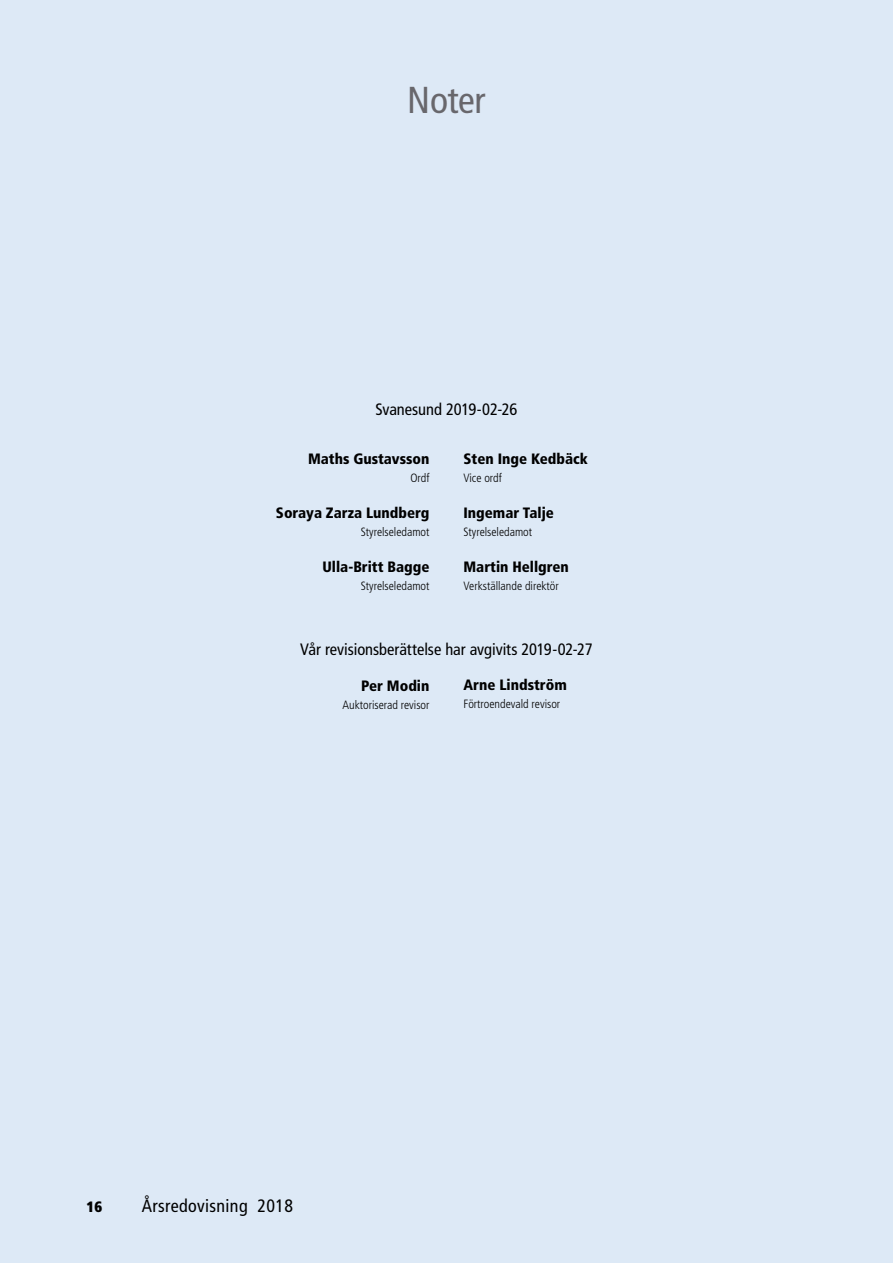
<style>
.page{position:relative;width:893px;height:1263px;background:#dde9f6}
.page>*{position:absolute;margin:0;border:0;box-sizing:border-box;transform-origin:0 0}
.t1{font:condensed 37.5px "Frutiger";letter-spacing:-.01em;color:#68676c}
.t2{font:condensed 18px "Frutiger";letter-spacing:.02em;color:#000}
.t3{font:condensed 16.5px "Frutiger";letter-spacing:-.005em;color:#000}
.t4{font:900 condensed 15px "Frutiger";color:#000}
.t5{font:900 condensed 15px "Frutiger";color:#000}
.t6{font:300 condensed 12px "Frutiger";color:#000}
</style>
<div class="page">
<h1 class="t1" style="left:407px;top:78px;width:80px">Noter</h1>
<h3 class="t3" style="left:375px;top:400px;width:143px">Svanesund 2019-02-26</h3>
<p class="t4" style="left:308px;top:450px;width:123px">Maths Gustavsson</p>
<p class="t6" style="left:410px;top:471px;width:21px">Ordf</p>
<p class="t4" style="left:276px;top:504px;width:155px">Soraya Zarza Lundberg</p>
<p class="t6" style="left:361px;top:525px;width:70px">Styrelseledamot</p>
<p class="t4" style="left:322px;top:558px;width:108px">Ulla-Britt Bagge</p>
<p class="t6" style="left:361px;top:579px;width:70px">Styrelseledamot</p>
<p class="t4" style="left:463px;top:450px;width:126px">Sten Inge Kedbäck</p>
<p class="t6" style="left:463px;top:471px;width:40px">Vice ordf</p>
<p class="t4" style="left:463px;top:504px;width:92px">Ingemar Talje</p>
<p class="t6" style="left:463px;top:525px;width:70px">Styrelseledamot</p>
<p class="t4" style="left:463px;top:558px;width:107px">Martin Hellgren</p>
<p class="t6" style="left:463px;top:579px;width:97px">Verkställande direktör</p>
<h3 class="t3" style="left:300px;top:640px;width:294px">Vår revisionsberättelse har avgivits 2019-02-27</h3>
<p class="t4" style="left:463px;top:676px;width:105px">Arne Lindström</p>
<p class="t6" style="left:463px;top:697px;width:98px">Förtroendevald revisor</p>
<p class="t4" style="left:361px;top:677px;width:70px">Per Modin</p>
<p class="t6" style="left:342px;top:698px;width:88px">Auktoriserad revisor</p>
<p class="t5" style="left:86px;top:1197px;width:17px">16</p>
<h2 class="t2" style="left:142px;top:1195px;width:153px">Årsredovisning 2018</h2>
</div>
